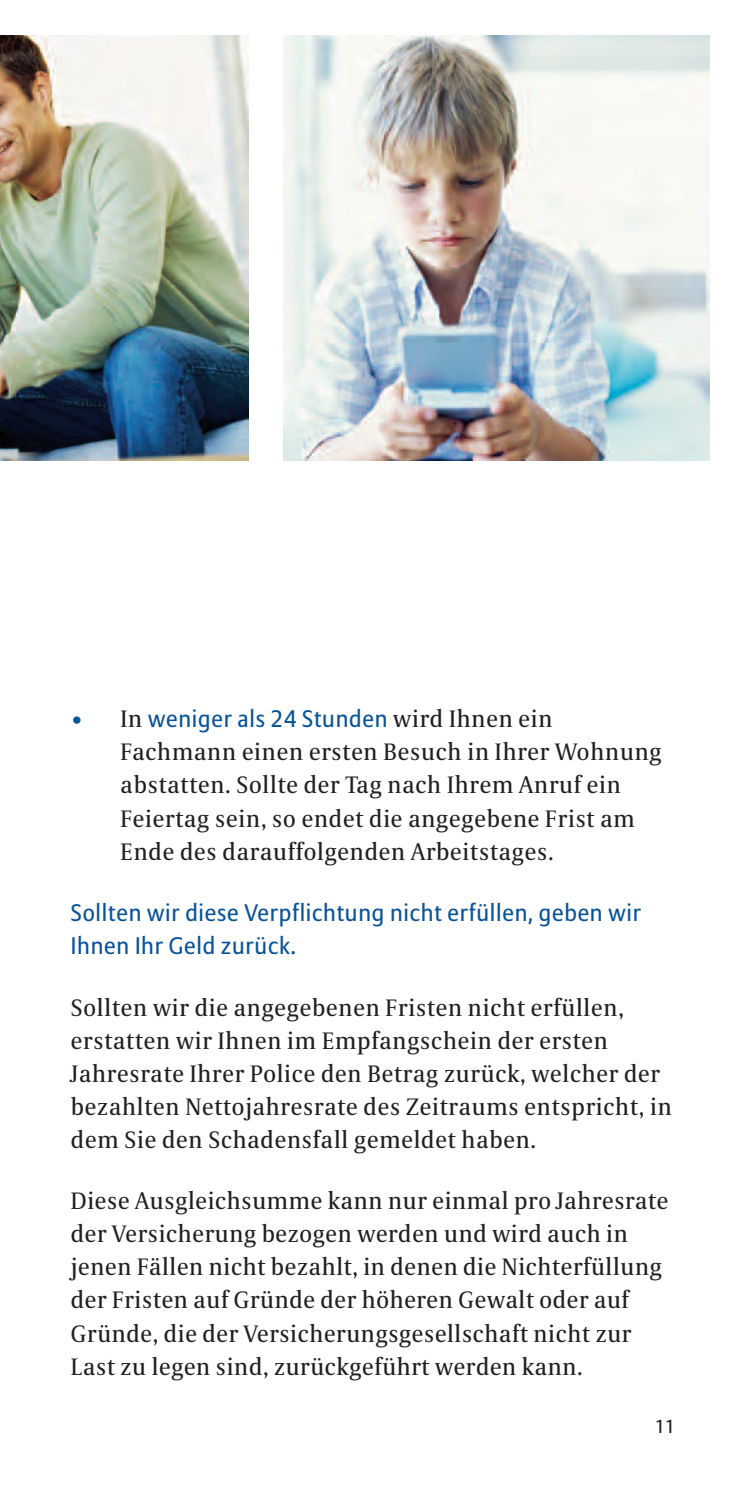
<style>
.page{position:relative;width:745px;height:1489px;background:#fff}
.page>*{position:absolute;margin:0;border:0;box-sizing:border-box;transform-origin:0 0}
.t1{font:23.75px/33px "Allianz Serif";letter-spacing:.03em;color:#231f20}
.t2{font:23.75px/33px "Allianz Sans";letter-spacing:.03em;color:#095498}
.t3{font:18.75px "Allianz Sans";color:#231f20}
.s1{font-family:"Allianz Serif"}
.s2{font-family:"Allianz Serif";color:#231f20}
</style>
<div class="page">
<img style="left:0;top:35px;width:248px;height:426px">
<img style="left:283px;top:35px;width:426px;height:426px">
<p class="t2" style="left:71px;top:702px;width:483px"><span class="s1">•</span> <span class="s2">In</span> weniger als 24 Stunden <span class="s2">wird Ihnen ein</span></p>
<p class="t1" style="left:120px;top:735px;width:542px">Fachmann einen ersten Besuch in Ihrer Wohnung abstatten. Sollte der Tag nach Ihrem Anruf ein Feiertag sein, so endet die angegebene Frist am Ende des darauffolgenden Arbeitstages.</p>
<p class="t2" style="left:71px;top:896px;width:571px">Sollten wir diese Verpflichtung nicht erfüllen, geben wir<br>Ihnen Ihr Geld zurück.</p>
<p class="t1" style="left:71px;top:990px;width:602px">Sollten wir die angegebenen Fristen nicht erfüllen, erstatten wir Ihnen im Empfangschein der ersten Jahresrate Ihrer Police den Betrag zurück, welcher der bezahlten Nettojahresrate des Zeitraums entspricht, in dem Sie den Schadensfall gemeldet haben.</p>
<p class="t1" style="left:71px;top:1184px;width:598px">Diese Ausgleichsumme kann nur einmal pro Jahresrate der Versicherung bezogen werden und wird auch in jenen Fällen nicht bezahlt, in denen die Nichterfüllung der Fristen auf Gründe der höheren Gewalt oder auf Gründe, die der Versicherungsgesellschaft nicht zur Last zu legen sind, zurückgeführt werden kann.</p>
<p class="t3" style="left:654px;top:1414px;width:21px">11</p>
</div>
